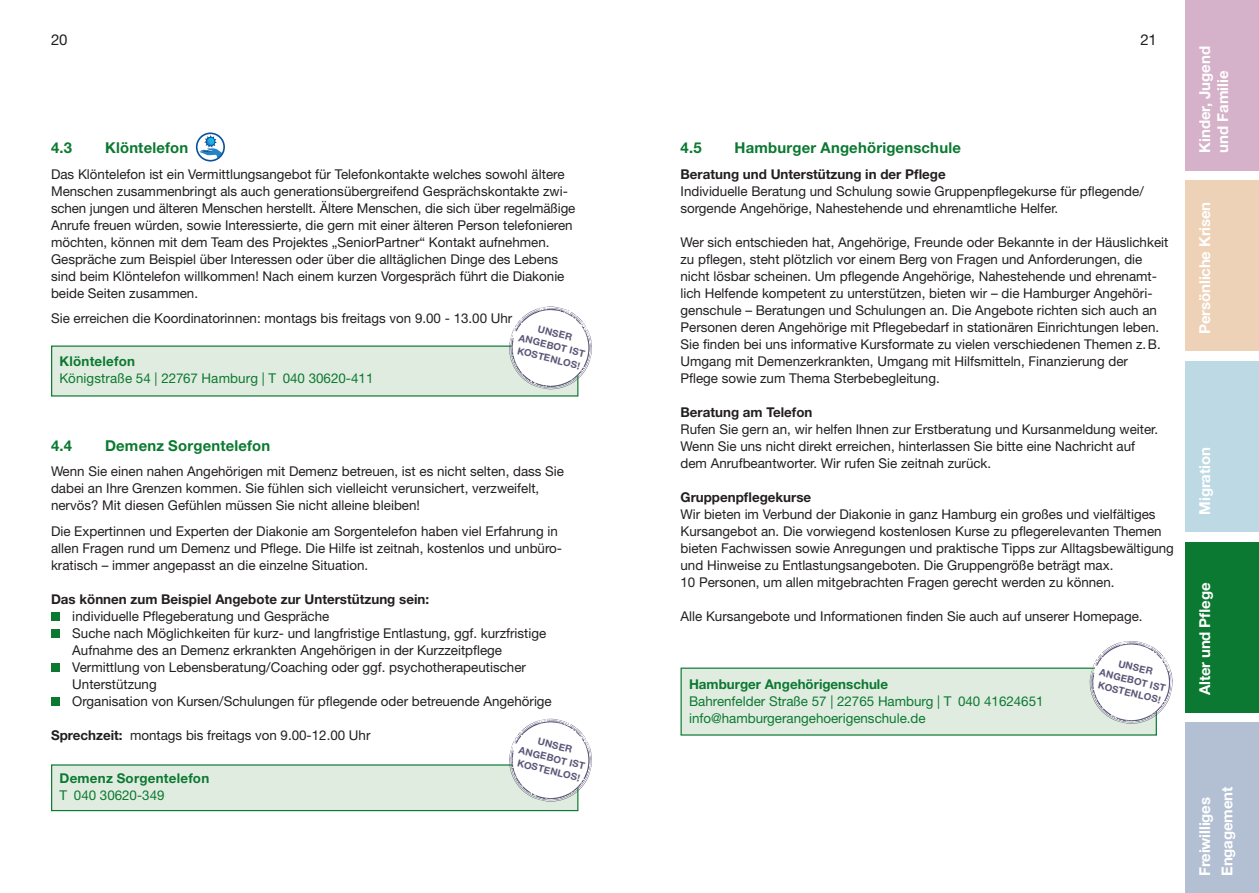
<style>
.page{position:relative;width:1259px;height:893px;background:#fff}
.page>*{position:absolute;margin:0;border:0;box-sizing:border-box;transform-origin:0 0}
.t1{font:700 15px/18px "Helvetica Neue LT Pro";letter-spacing:-.01em;color:#fff}
.cyan_bold{font:700 15px "Helvetica Neue LT Pro";letter-spacing:.015em;color:#0b7931}
.t2{font:15px "Helvetica Neue LT Pro";color:#231f20}
.t3{font:13.5px/17px "Helvetica Neue LT Pro";color:#231f20}
.t4{font:13.5px "Helvetica Neue LT Pro";color:#0b7931}
.t5{font:700 13.5px "Helvetica Neue LT Pro";color:#231f20}
.cyan_bold-2{font:700 13.5px "Helvetica Neue LT Pro";letter-spacing:.01em;color:#0b7931}
._11_Fliesstext_9pt_4{font:700 9.75px "Helvetica Neue LT Pro";color:#5c5778}
.s1{font-weight:700}
</style>
<div class="page">
<div style="left:680px;top:668px;width:477px;height:68px;background:#e1ece0;border:1px solid #0b7931"></div>
<div style="left:51px;top:345px;width:527px;height:52px;background:#e1ece0;border:1px solid #0b7931"></div>
<div style="left:51px;top:764px;width:527px;height:47px;background:#e1ece0;border:1px solid #0b7931"></div>
<div style="left:51px;top:612px;width:9px;height:9px;background:#0b7931"></div>
<div style="left:51px;top:629px;width:9px;height:9px;background:#0b7931"></div>
<div style="left:51px;top:663px;width:9px;height:9px;background:#0b7931"></div>
<div style="left:51px;top:697px;width:9px;height:9px;background:#0b7931"></div>
<div style="left:1185px;top:542px;width:74px;height:170px;background:#0b7931"></div>
<div style="left:1185px;top:722px;width:74px;height:171px;background:#b3bfd3"></div>
<svg style="left:1185px;top:0;width:74px;height:532px;background:#d6cbce"></svg>
<svg style="left:199px;top:135px;width:23px;height:23px"></svg>
<div style="left:196px;top:132px;width:29px;height:30px;border:2px solid #0a529c;border-radius:50%"></div>
<div style="left:206px;top:137px;width:9px;height:9px;border:1px solid #0a529c;border-radius:50%"></div>
<svg style="left:507px;top:306px;width:85px;height:85px"></svg>
<svg style="left:507px;top:718px;width:85px;height:85px"></svg>
<svg style="left:1088px;top:641px;width:85px;height:84px"></svg>
<p class="t2" style="left:51px;top:30px;width:18px">20</p>
<p class="t2" style="left:1140px;top:30px;width:18px">21</p>
<p class="cyan_bold" style="left:51px;top:138px;width:23px">4.3</p>
<p class="cyan_bold" style="left:105px;top:138px;width:85px">Klöntelefon</p>
<p class="t3" style="left:51px;top:165px;width:526px">Das Klöntelefon ist ein Vermittlungsangebot für Telefonkontakte welches sowohl ältere Menschen zusammenbringt als auch generationsübergreifend Gesprächskontakte zwi&shy;schen jungen und älteren Menschen herstellt. Ältere Menschen, die sich über regelmäßige Anrufe freuen würden, sowie Interessierte, die gern mit einer älteren Person telefonieren möchten, können mit dem Team des Projektes „SeniorPartner“ Kontakt aufnehmen.<br>Gespräche zum Beispiel über Interessen oder über die alltäglichen Dinge des Lebens sind beim Klöntelefon willkommen! Nach einem kurzen Vorgespräch führt die Diakonie beide Seiten zusammen.</p>
<p class="t3" style="left:51px;top:310px;width:463px">Sie erreichen die Koordinatorinnen: montags bis freitags von 9.00 - 13.00 Uhr</p>
<p class="cyan_bold-2" style="left:60px;top:352px;width:77px">Klöntelefon</p>
<p class="t4" style="left:60px;top:370px;width:315px">Königstraße 54 | 22767 Hamburg | T 040 30620-411</p>
<p class="_11_Fliesstext_9pt_4" style="left:539px;top:323px;width:37px;rotate:14deg">UNSER</p>
<p class="_11_Fliesstext_9pt_4" style="left:520px;top:331px;width:69px;rotate:14deg">ANGEBOT IST</p>
<p class="_11_Fliesstext_9pt_4" style="left:519px;top:344px;width:66px;rotate:14deg">KOSTENLOS!</p>
<p class="cyan_bold" style="left:51px;top:436px;width:23px">4.4</p>
<p class="cyan_bold" style="left:105px;top:436px;width:167px">Demenz Sorgentelefon</p>
<p class="t3" style="left:51px;top:463px;width:514px">Wenn Sie einen nahen Angehörigen mit Demenz betreuen, ist es nicht selten, dass Sie dabei an Ihre Grenzen kommen. Sie fühlen sich vielleicht verunsichert, verzweifelt, nervös? Mit diesen Gefühlen müssen Sie nicht alleine bleiben!</p>
<p class="t3" style="left:51px;top:522px;width:512px">Die Expertinnen und Experten der Diakonie am Sorgentelefon haben viel Erfahrung in allen Fragen rund um Demenz und Pflege. Die Hilfe ist zeitnah, kostenlos und unbüro&shy;kratisch – immer angepasst an die einzelne Situation.</p>
<p class="t5" style="left:51px;top:591px;width:379px">Das können zum Beispiel Angebote zur Unterstützung sein:</p>
<p class="t3" style="left:72px;top:607px;width:259px">individuelle Pflegeberatung und Gespräche</p>
<p class="t3" style="left:72px;top:624px;width:475px">Suche nach Möglichkeiten für kurz- und langfristige Entlastung, ggf. kurzfristige<br>Aufnahme des an Demenz erkrankten Angehörigen in der Kurzzeitpflege</p>
<p class="t3" style="left:72px;top:658px;width:455px">Vermittlung von Lebensberatung/Coaching oder ggf. psychotherapeutischer<br>Unterstützung</p>
<p class="t3" style="left:72px;top:692px;width:481px">Organisation von Kursen/Schulungen für pflegende oder betreuende Angehörige</p>
<p class="t3" style="left:51px;top:726px;width:321px"><span class="s1">Sprechzeit:</span> montags bis freitags von 9.00-12.00 Uhr</p>
<p class="cyan_bold-2" style="left:60px;top:769px;width:151px">Demenz Sorgentelefon</p>
<p class="t4" style="left:60px;top:786px;width:107px">T 040 30620-349</p>
<p class="_11_Fliesstext_9pt_4" style="left:539px;top:735px;width:37px;rotate:14deg">UNSER</p>
<p class="_11_Fliesstext_9pt_4" style="left:520px;top:744px;width:69px;rotate:14deg">ANGEBOT IST</p>
<p class="_11_Fliesstext_9pt_4" style="left:519px;top:756px;width:66px;rotate:14deg">KOSTENLOS!</p>
<p class="cyan_bold" style="left:680px;top:138px;width:23px">4.5</p>
<p class="cyan_bold" style="left:734px;top:138px;width:228px">Hamburger Angehörigenschule</p>
<p class="t5" style="left:680px;top:165px;width:267px">Beratung und Unterstützung in der Pflege</p>
<p class="t3" style="left:680px;top:182px;width:465px">Individuelle Beratung und Schulung sowie Gruppenpflegekurse für pflegende/ sorgende Angehörige, Nahestehende und ehrenamtliche Helfer.</p>
<p class="t3" style="left:680px;top:233px;width:489px">Wer sich entschieden hat, Angehörige, Freunde oder Bekannte in der Häuslichkeit zu pflegen, steht plötzlich vor einem Berg von Fragen und Anforderungen, die nicht lösbar scheinen. Um pflegende Angehörige, Nahestehende und ehrenamt&shy;lich Helfende kompetent zu unterstützen, bieten wir – die Hamburger Angehöri&shy;genschule – Beratungen und Schulungen an. Die Angebote richten sich auch an Personen deren Angehörige mit Pflegebedarf in stationären Einrichtungen leben.<br>Sie finden bei uns informative Kursformate zu vielen verschiedenen Themen z.B.<br>Umgang mit Demenzerkrankten, Umgang mit Hilfsmitteln, Finanzierung der Pflege sowie zum Thema Sterbebegleitung.</p>
<p class="t5" style="left:680px;top:403px;width:133px">Beratung am Telefon</p>
<p class="t3" style="left:680px;top:420px;width:479px">Rufen Sie gern an, wir helfen Ihnen zur Erstberatung und Kursanmeldung weiter.<br>Wenn Sie uns nicht direkt erreichen, hinterlassen Sie bitte eine Nachricht auf dem Anrufbeantworter. Wir rufen Sie zeitnah zurück.</p>
<p class="t5" style="left:680px;top:488px;width:132px">Gruppenpflegekurse</p>
<p class="t3" style="left:680px;top:505px;width:495px">Wir bieten im Verbund der Diakonie in ganz Hamburg ein großes und vielfältiges Kursangebot an. Die vorwiegend kostenlosen Kurse zu pflegerelevanten Themen bieten Fachwissen sowie Anregungen und praktische Tipps zur Alltagsbewältigung und Hinweise zu Entlastungsangeboten. Die Gruppengröße beträgt max.<br>10 Personen, um allen mitgebrachten Fragen gerecht werden zu können.</p>
<p class="t3" style="left:680px;top:607px;width:463px">Alle Kursangebote und Informationen finden Sie auch auf unserer Homepage.</p>
<p class="cyan_bold-2" style="left:689px;top:676px;width:200px">Hamburger Angehörigenschule</p>
<p class="t4" style="left:689px;top:693px;width:356px">Bahrenfelder Straße 57 | 22765 Hamburg | T 040 41624651</p>
<p class="t4" style="left:689px;top:710px;width:238px">info@hamburgerangehoerigenschule.de</p>
<p class="_11_Fliesstext_9pt_4" style="left:1120px;top:657px;width:37px;rotate:14deg">UNSER</p>
<p class="_11_Fliesstext_9pt_4" style="left:1101px;top:666px;width:69px;rotate:14deg">ANGEBOT IST</p>
<p class="_11_Fliesstext_9pt_4" style="left:1099px;top:679px;width:66px;rotate:14deg">KOSTENLOS!</p>
<p class="t1" style="left:1195px;top:153px;width:109px;rotate:-90deg">Kinder, Jugend und Familie</p>
<p class="t1" style="left:1195px;top:334px;width:134px;rotate:-90deg">Persönliche Krisen</p>
<p class="t1" style="left:1195px;top:515px;width:69px;rotate:-90deg">Migration</p>
<p class="t1" style="left:1195px;top:695px;width:114px;rotate:-90deg">Alter und Pflege</p>
<p class="t1" style="left:1195px;top:876px;width:80px;rotate:-90deg">Freiwilliges</p>
<p class="t1" style="left:1217px;top:876px;width:91px;rotate:-90deg">Engagement</p>
</div>
